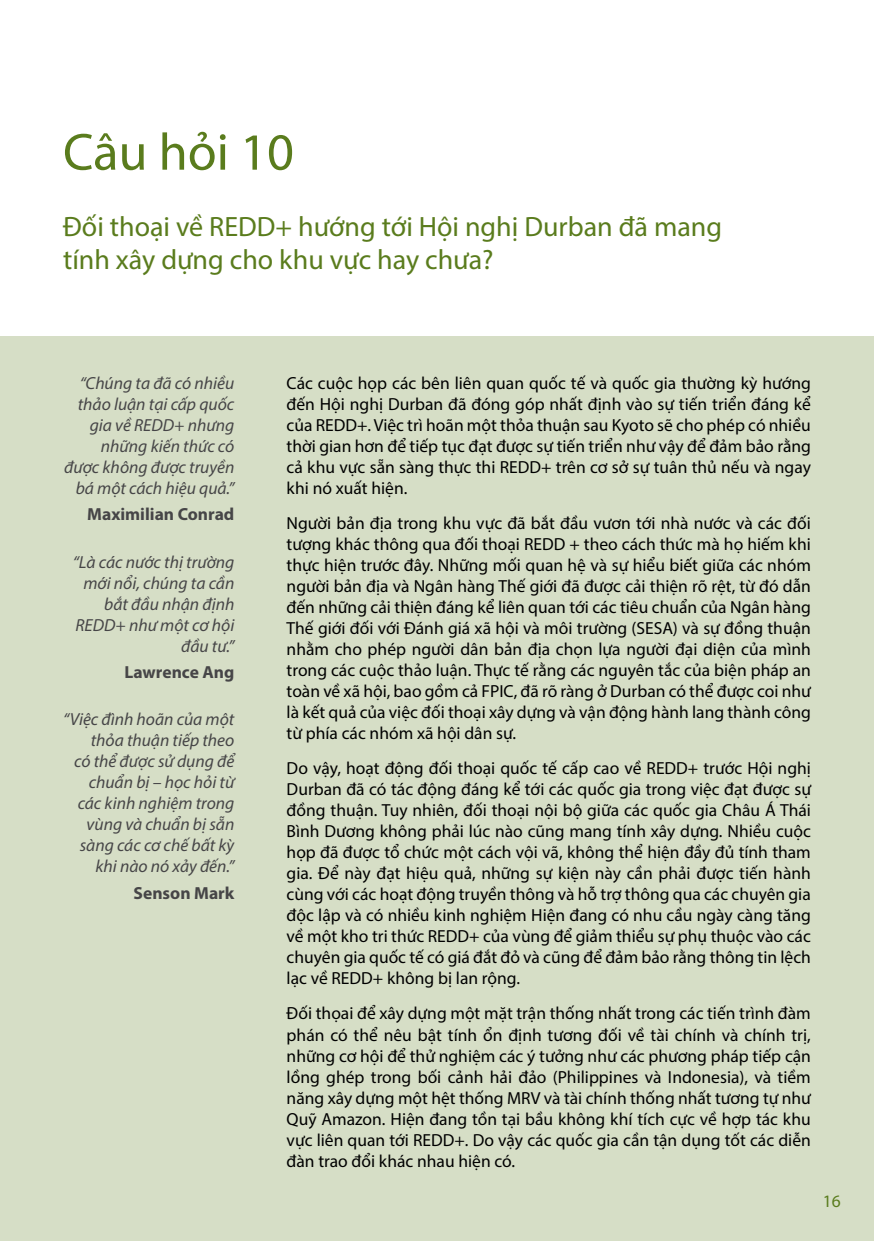
<style>
.page{position:relative;width:874px;height:1241px;background:#fff}
.page>*{position:absolute;margin:0;border:0;box-sizing:border-box;transform-origin:0 0}
.t1{font:52.5px "Myriad Pro";color:#5a7c1d}
.t2{font:28px/33.6px "Myriad Pro";color:#5a7c1d}
.t3{font:17.5px/21px "Myriad Pro";color:#000;text-align:justify}
.t4{font:italic 17.5px/21px "Myriad Pro";color:#464547;text-align:right}
.t5{font:700 17.5px "Myriad Pro";color:#464547}
.t6{font:17.5px "Myriad Pro";color:#5a7c1d}
</style>
<div class="page">
<div style="left:0;top:336px;width:873px;height:904px;background:#d6dec6"></div>
<h1 class="t1" style="left:63px;top:120px;width:232px">Câu hỏi 10</h1>
<h2 class="t2" style="left:63px;top:209px;width:660px">Đối thoại về REDD+ hướng tới Hội nghị Durban đã mang tính xây dựng cho khu vực hay chưa?</h2>
<p class="t4" style="left:64px;top:372px;width:172px">“Chúng ta đã có nhiều thảo luận tại cấp quốc gia về REDD+ nhưng những kiến thức có được không được truyền bá một cách hiệu quả.”</p>
<p class="t5" style="left:87px;top:503px;width:149px">Maximilian Conrad</p>
<p class="t4" style="left:73px;top:551px;width:163px">“Là các nước thị trường mới nổi, chúng ta cần bắt đầu nhận định<br>REDD+ như một cơ hội đầu tư.”</p>
<p class="t5" style="left:124px;top:660px;width:111px">Lawrence Ang</p>
<p class="t4" style="left:63px;top:708px;width:173px">“Việc đình hoãn của một thỏa thuận tiếp theo<br>có thể được sử dụng để chuẩn bị – học hỏi từ các kinh nghiệm trong vùng và chuẩn bị sẵn sàng các cơ chế bất kỳ khi nào nó xảy đến.”</p>
<p class="t5" style="left:133px;top:881px;width:102px">Senson Mark</p>
<p class="t3" style="left:286px;top:372px;width:525px">Các cuộc họp các bên liên quan quốc tế và quốc gia thường kỳ hướng đến Hội nghị Durban đã đóng góp nhất định vào sự tiến triển đáng kể của REDD+. Việc trì hoãn một thỏa thuận sau Kyoto sẽ cho phép có nhiều thời gian hơn để tiếp tục đạt được sự tiến triển như vậy để đảm bảo rằng cả khu vực sẵn sàng thực thi REDD+ trên cơ sở sự tuân thủ nếu và ngay khi nó xuất hiện.</p>
<p class="t3" style="left:286px;top:512px;width:525px">Người bản địa trong khu vực đã bắt đầu vươn tới nhà nước và các đối tượng khác thông qua đối thoại REDD + theo cách thức mà họ hiếm khi thực hiện trước đây. Những mối quan hệ và sự hiểu biết giữa các nhóm người bản địa và Ngân hàng Thế giới đã được cải thiện rõ rệt, từ đó dẫn đến những cải thiện đáng kể liên quan tới các tiêu chuẩn của Ngân hàng Thế giới đối với Đánh giá xã hội và môi trường (SESA) và sự đồng thuận nhằm cho phép người dân bản địa chọn lựa người đại diện của mình trong các cuộc thảo luận. Thực tế rằng các nguyên tắc của biện pháp an toàn về xã hội, bao gồm cả FPIC, đã rõ ràng ở Durban có thể được coi như là kết quả của việc đối thoại xây dựng và vận động hành lang thành công từ phía các nhóm xã hội dân sự.</p>
<p class="t3" style="left:286px;top:757px;width:525px">Do vậy, hoạt động đối thoại quốc tế cấp cao về REDD+ trước Hội nghị Durban đã có tác động đáng kể tới các quốc gia trong việc đạt được sự đồng thuận. Tuy nhiên, đối thoại nội bộ giữa các quốc gia Châu Á Thái Bình Dương không phải lúc nào cũng mang tính xây dựng. Nhiều cuộc họp đã được tổ chức một cách vội vã, không thể hiện đầy đủ tính tham gia. Để này đạt hiệu quả, những sự kiện này cần phải được tiến hành cùng với các hoạt động truyền thông và hỗ trợ thông qua các chuyên gia độc lập và có nhiều kinh nghiệm Hiện đang có nhu cầu ngày càng tăng về một kho tri thức REDD+ của vùng để giảm thiểu sự phụ thuộc vào các chuyên gia quốc tế có giá đắt đỏ và cũng để đảm bảo rằng thông tin lệch lạc về REDD+ không bị lan rộng.</p>
<p class="t3" style="left:286px;top:1002px;width:525px">Đối thọai để xây dựng một mặt trận thống nhất trong các tiến trình đàm phán có thể nêu bật tính ổn định tương đối về tài chính và chính trị, những cơ hội để thử nghiệm các ý tưởng như các phương pháp tiếp cận lồng ghép trong bối cảnh hải đảo (Philippines và Indonesia), và tiềm năng xây dựng một hệt thống MRV và tài chính thống nhất tương tự như Quỹ Amazon. Hiện đang tồn tại bầu không khí tích cực về hợp tác khu vực liên quan tới REDD+. Do vậy các quốc gia cần tận dụng tốt các diễn đàn trao đổi khác nhau hiện có.</p>
<p class="t6" style="left:822px;top:1190px;width:19px">16</p>
</div>
